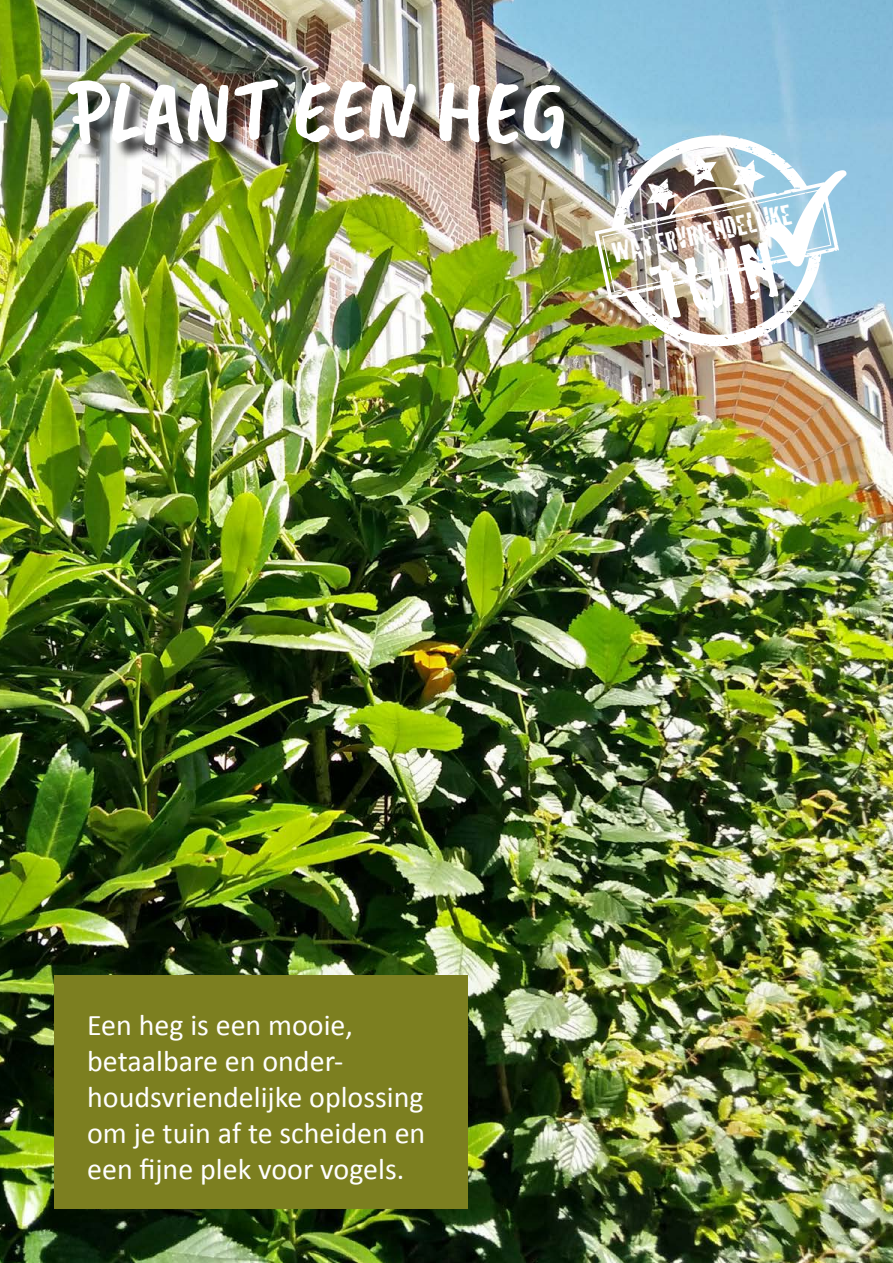
<style>
.page{position:relative;width:893px;height:1263px;background:#fff}
.page>*{position:absolute;margin:0;border:0;box-sizing:border-box;transform-origin:0 0}
.t1{font:90px "Caveat Brush";color:#fff}
.t2{font:30px/36px "Calibri";color:#fff}
.t3{font:29.7px "Cracked";color:#fff}
</style>
<div class="page">
<img style="left:0;top:0;width:893px;height:1263px">
<div style="left:71px;top:82px;width:511px;height:86px;background:#000;opacity:.75"></div>
<div style="left:54px;top:976px;width:414px;height:233px;background:#7c7f20"></div>
<img style="left:594px;top:134px;width:245px;height:212px">
<img style="left:602px;top:153px;width:244px;height:166px">
<h1 class="t1" style="left:68px;top:59px;width:500px">PLANT EEN HEG</h1>
<p class="t3" style="left:608px;top:231px;width:184px;rotate:-13deg">WATERVRIENDELIJKE</p>
<p class="t2" style="left:87px;top:1005px;width:340px">Een heg is een mooie, betaalbare en onder&shy;houdsvriendelijke oplossing om je tuin af te scheiden en een fijne plek voor vogels.</p>
</div>
